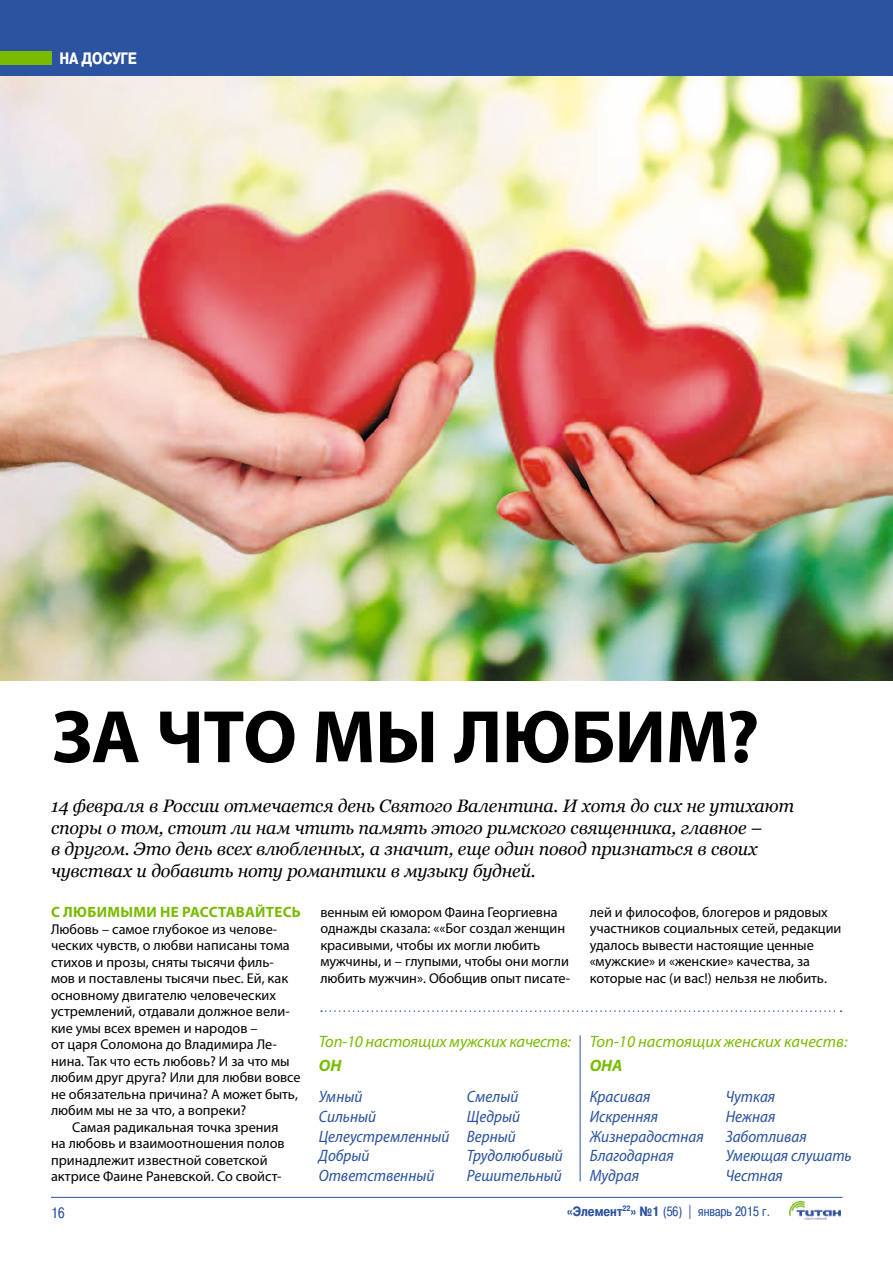
<style>
.page{position:relative;width:893px;height:1263px;background:#fff}
.page>*{position:absolute;margin:0;border:0;box-sizing:border-box;transform-origin:0 0}
.t1{font:700 75px "Myriad Pro";letter-spacing:-.01em;color:#000}
.t2{font:italic 18px/21.6px "Georgia";letter-spacing:-.01em;color:#000}
.t3{font:italic semi-condensed 16.5px/19.8px "Myriad Pro";color:#2b539f}
.t4{font:italic 16.5px "Myriad Pro";letter-spacing:-.015em;color:#78bb00}
.t5{font:700 16.5px "Pragmatica Condensed Cyr";color:#fff}
.t6{font:italic 700 16.5px "Myriad Pro";color:#78bb00}
.t7{font:700 15px "Myriad Pro";letter-spacing:.02em;color:#78bb00}
.t8{font:15px "Pragmatica Condensed Cyr";color:#2b539f}
.t9{font:14.25px/16.5px "Myriad Pro";color:#000}
.t10{font:13.5px "Pragmatica Condensed Cyr";color:#2b539f}
.s1{font-weight:700}
</style>
<div class="page">
<div style="left:0;top:0;width:893px;height:77px;background:#2b539f"></div>
<div style="left:0;top:51px;width:51px;height:13px;background:#78bb00"></div>
<hr style="left:51px;top:1197px;width:791px;height:1px;background:#2b539f">
<img style="left:790px;top:1201px;width:51px;height:18px">
<img style="left:0;top:77px;width:893px;height:603px">
<svg style="left:321px;top:1010px;width:520px;height:2px"></svg>
<hr style="left:580px;top:1035px;width:1px;height:146px;background:#2b539f">
<p class="t5" style="left:60px;top:49px;width:78px">на досуге</p>
<h1 class="t1" style="left:52px;top:688px;width:709px">За что мы любим?</h1>
<p class="t2" style="left:51px;top:795px;width:745px">14 февраля в России отмечается день Святого Валентина. И хотя до сих не утихают споры о том, стоит ли нам чтить память этого римского священника, главное –<br>в другом. Это день всех влюбленных, а значит, еще один повод признаться в своих чувствах и добавить ноту романтики в музыку будней.</p>
<p class="t7" style="left:51px;top:902px;width:252px">С любимыми не расставайтесь</p>
<p class="t9" style="left:51px;top:920px;width:228px">Любовь – самое глубокое из челове-</p>
<p class="t9" style="left:51px;top:937px;width:240px">ческих чувств, о любви написаны тома</p>
<p class="t9" style="left:51px;top:953px;width:224px">стихов и прозы, сняты тысячи филь-</p>
<p class="t9" style="left:51px;top:970px;width:239px">мов и поставлены тысячи пьес. Ей, как</p>
<p class="t9" style="left:51px;top:986px;width:226px">основному двигателю человеческих</p>
<p class="t9" style="left:51px;top:1003px;width:240px">устремлений, отдавали должное вели-</p>
<p class="t9" style="left:51px;top:1019px;width:208px">кие умы всех времен и народов –</p>
<p class="t9" style="left:51px;top:1036px;width:227px">от царя Соломона до Владимира Ле-</p>
<p class="t9" style="left:51px;top:1052px;width:240px">нина. Так что есть любовь? И за что мы</p>
<p class="t9" style="left:51px;top:1069px;width:251px">любим друг друга? Или для любви вовсе</p>
<p class="t9" style="left:51px;top:1085px;width:248px">не обязательна причина? А может быть,</p>
<p class="t9" style="left:51px;top:1102px;width:197px">любим мы не за что, а вопреки?</p>
<p class="t9" style="left:72px;top:1118px;width:208px">Самая радикальная точка зрения</p>
<p class="t9" style="left:51px;top:1135px;width:235px">на любовь и взаимоотношения полов</p>
<p class="t9" style="left:51px;top:1151px;width:218px">принадлежит известной советской</p>
<p class="t9" style="left:51px;top:1168px;width:232px">актрисе Фаине Раневской. Со свойст-</p>
<p class="t9" style="left:320px;top:903px;width:251px">венным ей юмором Фаина Георгиевна однажды сказала: ««Бог создал женщин красивыми, чтобы их могли любить мужчины, и – глупыми, чтобы они могли любить мужчин». Обобщив опыт писате-</p>
<p class="t9" style="left:590px;top:903px;width:253px">лей и философов, блогеров и рядовых участников социальных сетей, редакции удалось вывести настоящие ценные «мужские» и «женские» качества, за которые нас (и вас!) нельзя не любить.</p>
<p class="t4" style="left:319px;top:1031px;width:254px">Топ-10 настоящих мужских качеств:</p>
<p class="t6" style="left:319px;top:1055px;width:24px">ОН</p>
<p class="t4" style="left:590px;top:1031px;width:259px">Топ-10 настоящих женских качеств:</p>
<p class="t6" style="left:590px;top:1055px;width:34px">ОНА</p>
<p class="t3" style="left:319px;top:1087px;width:132px">Умный<br>Сильный<br>Целеустремленный<br>Добрый<br>Ответственный</p>
<p class="t3" style="left:467px;top:1087px;width:97px">Смелый<br>Щедрый<br>Верный<br>Трудолюбивый<br>Решительный</p>
<p class="t3" style="left:590px;top:1087px;width:116px">Красивая<br>Искренняя<br>Жизнерадостная<br>Благодарная<br>Мудрая</p>
<p class="t3" style="left:726px;top:1087px;width:128px">Чуткая<br>Нежная<br>Заботливая<br>Умеющая слушать<br>Честная</p>
<p class="t8" style="left:51px;top:1204px;width:15px">16</p>
<p class="t10" style="left:567px;top:1203px;width:204px"><span class="s1">«Элемент</span><sup>22</sup><span class="s1">» №1</span> (56) | январь 2015 г.</p>
</div>
